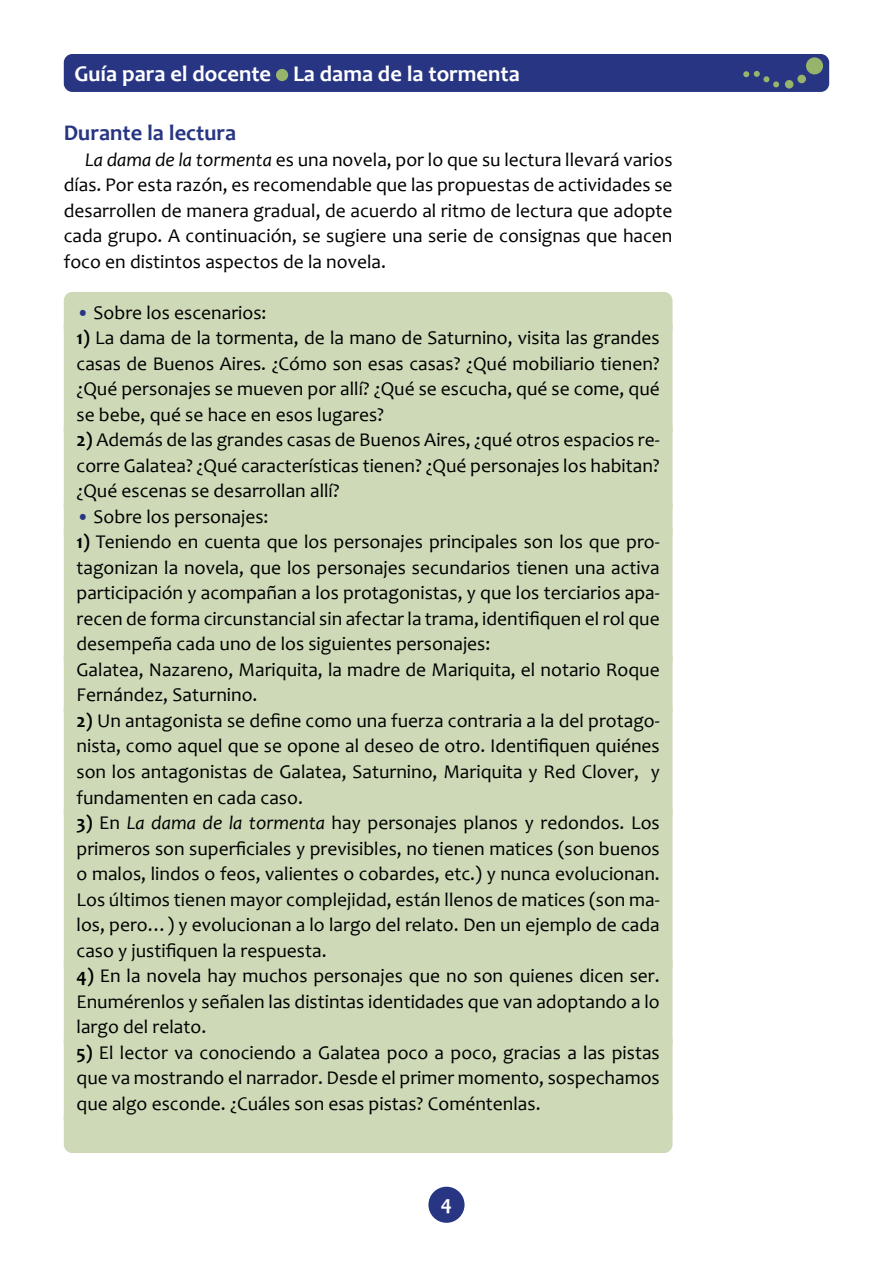
<style>
.page{position:relative;width:893px;height:1263px;background:#fff}
.page>*{position:absolute;margin:0;border:0;box-sizing:border-box;transform-origin:0 0}
.t1{font:700 22.5px "Candara";color:#fff}
.t2{font:700 22.5px "Candara";color:#283583}
.t3{font:700 21px "Candara";color:#fff}
.t4{font:19.5px/25.5px "Candara";color:#000;text-align:justify}
.s1{font-style:italic}
.s2{color:#283583}
.s3{font-weight:700}
</style>
<div class="page">
<div style="left:64px;top:54px;width:765px;height:38px;background:#283583;border-radius:9px"></div>
<div style="left:276px;top:69px;width:12px;height:12px;background:#96b46c;border-radius:50%"></div>
<div style="left:428px;top:1187px;width:37px;height:36px;background:#283583;border-radius:50%"></div>
<div style="left:806px;top:57px;width:17px;height:17px;background:#96b46c;border-radius:50%"></div>
<div style="left:797px;top:75px;width:9px;height:8px;background:#96b46c;border-radius:50%"></div>
<div style="left:785px;top:80px;width:8px;height:9px;background:#96b46c;border-radius:50%"></div>
<svg style="left:743px;top:71px;width:36px;height:16px"></svg>
<div style="left:64px;top:292px;width:608px;height:45px;background:#ced9b7;border-radius:9px"></div>
<div style="left:64px;top:317px;width:608px;height:122px;background:#ced9b7;border-radius:9px"></div>
<div style="left:64px;top:419px;width:608px;height:96px;background:#ced9b7;border-radius:9px"></div>
<div style="left:64px;top:496px;width:608px;height:45px;background:#ced9b7;border-radius:9px"></div>
<div style="left:64px;top:521px;width:608px;height:147px;background:#ced9b7;border-radius:9px"></div>
<div style="left:64px;top:649px;width:608px;height:70px;background:#ced9b7;border-radius:9px"></div>
<div style="left:64px;top:700px;width:608px;height:121px;background:#ced9b7;border-radius:9px"></div>
<div style="left:64px;top:802px;width:608px;height:172px;background:#ced9b7;border-radius:9px"></div>
<div style="left:64px;top:955px;width:608px;height:96px;background:#ced9b7;border-radius:9px"></div>
<div style="left:64px;top:1031px;width:608px;height:96px;background:#ced9b7;border-radius:9px"></div>
<div style="left:64px;top:1108px;width:608px;height:45px;background:#ced9b7;border-radius:9px"></div>
<p class="t1" style="left:74px;top:60px;width:447px">Guía para el docente La dama de la tormenta</p>
<p class="t2" style="left:64px;top:119px;width:174px">Durante la lectura</p>
<p class="t4" style="left:64px;top:147px;width:610px;text-indent:21px"><span class="s1">La dama de la tormenta</span> es una novela, por lo que su lectura llevará varios días. Por esta razón, es recomendable que las propuestas de actividades se desarrollen de manera gradual, de acuerdo al ritmo de lectura que adopte cada grupo. A continuación, se sugiere una serie de consignas que hacen foco en distintos aspectos de la novela.</p>
<p class="t4" style="left:77px;top:300px;width:191px"><span class="s2">•</span> Sobre los escenarios:</p>
<p class="t4" style="left:77px;top:325px;width:585px"><span class="s3">1)</span> La dama de la tormenta, de la mano de Saturnino, visita las grandes casas de Buenos Aires. ¿Cómo son esas casas? ¿Qué mobiliario tienen? ¿Qué personajes se mueven por allí? ¿Qué se escucha, qué se come, qué se bebe, qué se hace en esos lugares?</p>
<p class="t4" style="left:77px;top:427px;width:585px"><span class="s3">2)</span> Además de las grandes casas de Buenos Aires, ¿qué otros espacios re&shy;corre Galatea? ¿Qué características tienen? ¿Qué personajes los habitan? ¿Qué escenas se desarrollan allí?</p>
<p class="t4" style="left:77px;top:504px;width:194px"><span class="s2">•</span> Sobre los personajes:</p>
<p class="t4" style="left:77px;top:529px;width:585px;text-align:left"><span class="s3">1)</span> Teniendo en cuenta que los personajes principales son los que pro&shy;tagonizan la novela, que los personajes secundarios tienen una activa participación y acompañan a los protagonistas, y que los terciarios apa&shy;recen de forma circunstancial sin afectar la trama, identifiquen el rol que desempeña cada uno de los siguientes personajes:<br>Galatea, Nazareno, Mariquita, la madre de Mariquita, el notario Roque Fernández, Saturnino.</p>
<p class="t4" style="left:77px;top:708px;width:585px"><span class="s3">2)</span> Un antagonista se define como una fuerza contraria a la del protago&shy;nista, como aquel que se opone al deseo de otro. Identifiquen quiénes son los antagonistas de Galatea, Saturnino, Mariquita y Red Clover, y fundamenten en cada caso.</p>
<p class="t4" style="left:77px;top:810px;width:585px"><span class="s3">3)</span> En <span class="s1">La dama de la tormenta</span> hay personajes planos y redondos. Los primeros son superficiales y previsibles, no tienen matices (son buenos o malos, lindos o feos, valientes o cobardes, etc.) y nunca evolucionan.<br>Los últimos tienen mayor complejidad, están llenos de matices (son ma&shy;los, pero…) y evolucionan a lo largo del relato. Den un ejemplo de cada caso y justifiquen la respuesta.</p>
<p class="t4" style="left:77px;top:963px;width:585px"><span class="s3">4)</span> En la novela hay muchos personajes que no son quienes dicen ser.<br>Enumérenlos y señalen las distintas identidades que van adoptando a lo largo del relato.</p>
<p class="t4" style="left:77px;top:1039px;width:585px"><span class="s3">5)</span> El lector va conociendo a Galatea poco a poco, gracias a las pistas que va mostrando el narrador. Desde el primer momento, sospechamos que algo esconde. ¿Cuáles son esas pistas? Coméntenlas.</p>
<p class="t3" style="left:441px;top:1190px;width:13px">4</p>
</div>
